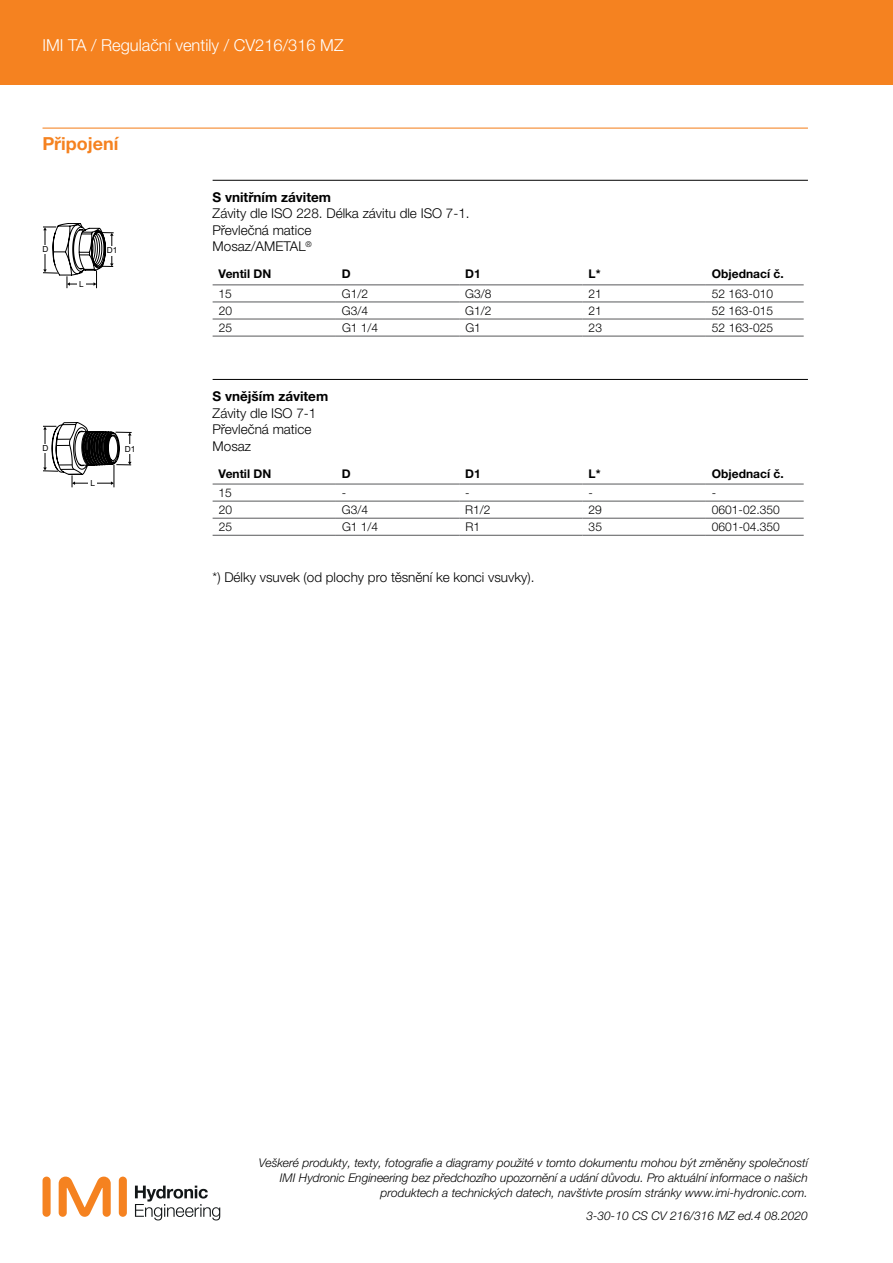
<style>
.page{position:relative;width:893px;height:1263px;background:#fff}
.page>*{position:absolute;margin:0;border:0;box-sizing:border-box;transform-origin:0 0}
.t1{font:700 18px "Helvetica Neue LTW1 G";color:#f58220}
.t2{font:300 16.5px "Helvetica Neue LTW1 G";color:#fff}
.t3{font:300 13.5px/16.5px "Helvetica Neue LTW1 G";color:#000}
.t4{font:700 13.5px "Helvetica Neue LTW1 G";color:#000}
.t5{font:italic 300 12px/15px "Helvetica Neue LTW1 G";color:#000;text-align:right}
.t6{font:300 12px "Helvetica Neue LTW1 G";color:#000}
.t7{font:700 12px "Helvetica Neue LTW1 G";color:#000}
.t8{font:8.4px "Arial";color:#000}
.t9{font:8.25px "Arial";color:#000}
</style>
<div class="page">
<div style="left:119px;top:1176px;width:8px;height:41px;background:#f58220;border-radius:4px"></div>
<div style="left:43px;top:1176px;width:8px;height:41px;background:#f58220;border-radius:4px"></div>
<svg style="left:59px;top:1176px;width:52px;height:41px"></svg>
<svg style="left:135px;top:1185px;width:85px;height:35px"></svg>
<div style="left:0;top:0;width:893px;height:85px;background:#f58220"></div>
<hr style="left:43px;top:128px;width:765px;height:1px;background:#f58220">
<hr style="left:213px;top:180px;width:595px;height:1px;background:#000">
<hr style="left:213px;top:379px;width:595px;height:1px;background:#000">
<hr style="left:213px;top:284px;width:123px;height:1px;background:#58595b">
<hr style="left:336px;top:284px;width:123px;height:1px;background:#58595b">
<hr style="left:459px;top:284px;width:124px;height:1px;background:#58595b">
<hr style="left:583px;top:284px;width:123px;height:1px;background:#58595b">
<hr style="left:706px;top:284px;width:98px;height:1px;background:#58595b">
<hr style="left:213px;top:302px;width:123px;height:1px;background:#58595b">
<hr style="left:336px;top:302px;width:123px;height:1px;background:#58595b">
<hr style="left:459px;top:302px;width:124px;height:1px;background:#58595b">
<hr style="left:583px;top:302px;width:123px;height:1px;background:#58595b">
<hr style="left:706px;top:302px;width:98px;height:1px;background:#58595b">
<hr style="left:213px;top:319px;width:123px;height:1px;background:#58595b">
<hr style="left:213px;top:336px;width:123px;height:1px;background:#58595b">
<hr style="left:336px;top:319px;width:123px;height:1px;background:#58595b">
<hr style="left:336px;top:336px;width:123px;height:1px;background:#58595b">
<hr style="left:459px;top:319px;width:124px;height:1px;background:#58595b">
<hr style="left:459px;top:336px;width:124px;height:1px;background:#58595b">
<hr style="left:583px;top:319px;width:123px;height:1px;background:#58595b">
<hr style="left:583px;top:336px;width:123px;height:1px;background:#58595b">
<hr style="left:706px;top:319px;width:98px;height:1px;background:#58595b">
<hr style="left:706px;top:336px;width:98px;height:1px;background:#58595b">
<hr style="left:213px;top:484px;width:123px;height:1px;background:#58595b">
<hr style="left:336px;top:484px;width:123px;height:1px;background:#58595b">
<hr style="left:459px;top:484px;width:124px;height:1px;background:#58595b">
<hr style="left:583px;top:484px;width:123px;height:1px;background:#58595b">
<hr style="left:706px;top:484px;width:98px;height:1px;background:#58595b">
<hr style="left:213px;top:501px;width:123px;height:1px;background:#58595b">
<hr style="left:336px;top:501px;width:123px;height:1px;background:#58595b">
<hr style="left:459px;top:501px;width:124px;height:1px;background:#58595b">
<hr style="left:583px;top:501px;width:123px;height:1px;background:#58595b">
<hr style="left:706px;top:501px;width:98px;height:1px;background:#58595b">
<hr style="left:213px;top:518px;width:123px;height:1px;background:#58595b">
<hr style="left:213px;top:535px;width:123px;height:1px;background:#58595b">
<hr style="left:336px;top:518px;width:123px;height:1px;background:#58595b">
<hr style="left:336px;top:535px;width:123px;height:1px;background:#58595b">
<hr style="left:459px;top:518px;width:124px;height:1px;background:#58595b">
<hr style="left:459px;top:535px;width:124px;height:1px;background:#58595b">
<hr style="left:583px;top:518px;width:123px;height:1px;background:#58595b">
<hr style="left:583px;top:535px;width:123px;height:1px;background:#58595b">
<hr style="left:706px;top:518px;width:98px;height:1px;background:#58595b">
<hr style="left:706px;top:535px;width:98px;height:1px;background:#58595b">
<svg style="left:43px;top:223px;width:71px;height:65px"></svg>
<svg style="left:43px;top:422px;width:89px;height:65px"></svg>
<h2 class="t2" style="left:43px;top:35px;width:302px">IMI TA / Regulační ventily / CV216/316 MZ</h2>
<h1 class="t1" style="left:43px;top:132px;width:78px">Připojení</h1>
<p class="t9" style="left:43px;top:244px;width:7px">D</p>
<p class="t9" style="left:107px;top:245px;width:12px">D1</p>
<p class="t9" style="left:79px;top:278px;width:6px">L</p>
<p class="t8" style="left:43px;top:443px;width:8px">D</p>
<p class="t8" style="left:125px;top:443px;width:12px">D1</p>
<p class="t8" style="left:91px;top:477px;width:6px">L</p>
<p class="t4" style="left:213px;top:189px;width:120px">S vnitřním závitem</p>
<p class="t3" style="left:213px;top:205px;width:259px">Závity dle ISO 228. Délka závitu dle ISO 7-1.<br>Převlečná matice<br>Mosaz/AMETAL<sup>®</sup></p>
<p class="t7" style="left:219px;top:267px;width:54px">Ventil DN</p>
<p class="t7" style="left:342px;top:267px;width:10px">D</p>
<p class="t7" style="left:465px;top:267px;width:17px">D1</p>
<p class="t7" style="left:589px;top:267px;width:13px">L*</p>
<p class="t7" style="left:712px;top:267px;width:73px">Objednací č.</p>
<p class="t6" style="left:219px;top:286px;width:15px">15</p>
<p class="t6" style="left:342px;top:286px;width:28px">G1/2</p>
<p class="t6" style="left:465px;top:286px;width:28px">G3/8</p>
<p class="t6" style="left:589px;top:286px;width:15px">21</p>
<p class="t6" style="left:712px;top:286px;width:63px">52 163-010</p>
<p class="t6" style="left:219px;top:303px;width:15px">20</p>
<p class="t6" style="left:342px;top:303px;width:28px">G3/4</p>
<p class="t6" style="left:465px;top:303px;width:28px">G1/2</p>
<p class="t6" style="left:589px;top:303px;width:15px">21</p>
<p class="t6" style="left:712px;top:303px;width:63px">52 163-015</p>
<p class="t6" style="left:219px;top:320px;width:15px">25</p>
<p class="t6" style="left:342px;top:320px;width:38px">G1 1/4</p>
<p class="t6" style="left:465px;top:320px;width:17px">G1</p>
<p class="t6" style="left:589px;top:320px;width:15px">23</p>
<p class="t6" style="left:712px;top:320px;width:63px">52 163-025</p>
<p class="t4" style="left:213px;top:388px;width:117px">S vnějším závitem</p>
<p class="t3" style="left:213px;top:404px;width:105px">Závity dle ISO 7-1<br>Převlečná matice<br>Mosaz</p>
<p class="t7" style="left:219px;top:466px;width:54px">Ventil DN</p>
<p class="t7" style="left:342px;top:466px;width:10px">D</p>
<p class="t7" style="left:465px;top:466px;width:17px">D1</p>
<p class="t7" style="left:589px;top:466px;width:13px">L*</p>
<p class="t7" style="left:712px;top:466px;width:73px">Objednací č.</p>
<p class="t6" style="left:219px;top:485px;width:15px">15</p>
<p class="t6" style="left:342px;top:485px;width:6px">-</p>
<p class="t6" style="left:465px;top:485px;width:6px">-</p>
<p class="t6" style="left:589px;top:485px;width:6px">-</p>
<p class="t6" style="left:712px;top:485px;width:6px">-</p>
<p class="t6" style="left:219px;top:502px;width:15px">20</p>
<p class="t6" style="left:342px;top:502px;width:28px">G3/4</p>
<p class="t6" style="left:465px;top:502px;width:27px">R1/2</p>
<p class="t6" style="left:589px;top:502px;width:15px">29</p>
<p class="t6" style="left:712px;top:502px;width:69px">0601-02.350</p>
<p class="t6" style="left:219px;top:519px;width:15px">25</p>
<p class="t6" style="left:342px;top:519px;width:38px">G1 1/4</p>
<p class="t6" style="left:465px;top:519px;width:16px">R1</p>
<p class="t6" style="left:589px;top:519px;width:15px">35</p>
<p class="t6" style="left:712px;top:519px;width:69px">0601-04.350</p>
<p class="t3" style="left:213px;top:569px;width:323px">*) Délky vsuvek (od plochy pro těsnění ke konci vsuvky).</p>
<p class="t5" style="left:259px;top:1155px;width:551px">Veškeré produkty, texty, fotografie a diagramy použité v tomto dokumentu mohou být změněny společností<br>IMI Hydronic Engineering bez předchozího upozornění a udání důvodu. Pro aktuální informace o našich produktech a technických datech, navštivte prosím stránky www.imi-hydronic.com.</p>
<p class="t5" style="left:586px;top:1208px;width:223px">3-30-10 CS CV 216/316 MZ ed.4 08.2020</p>
</div>
